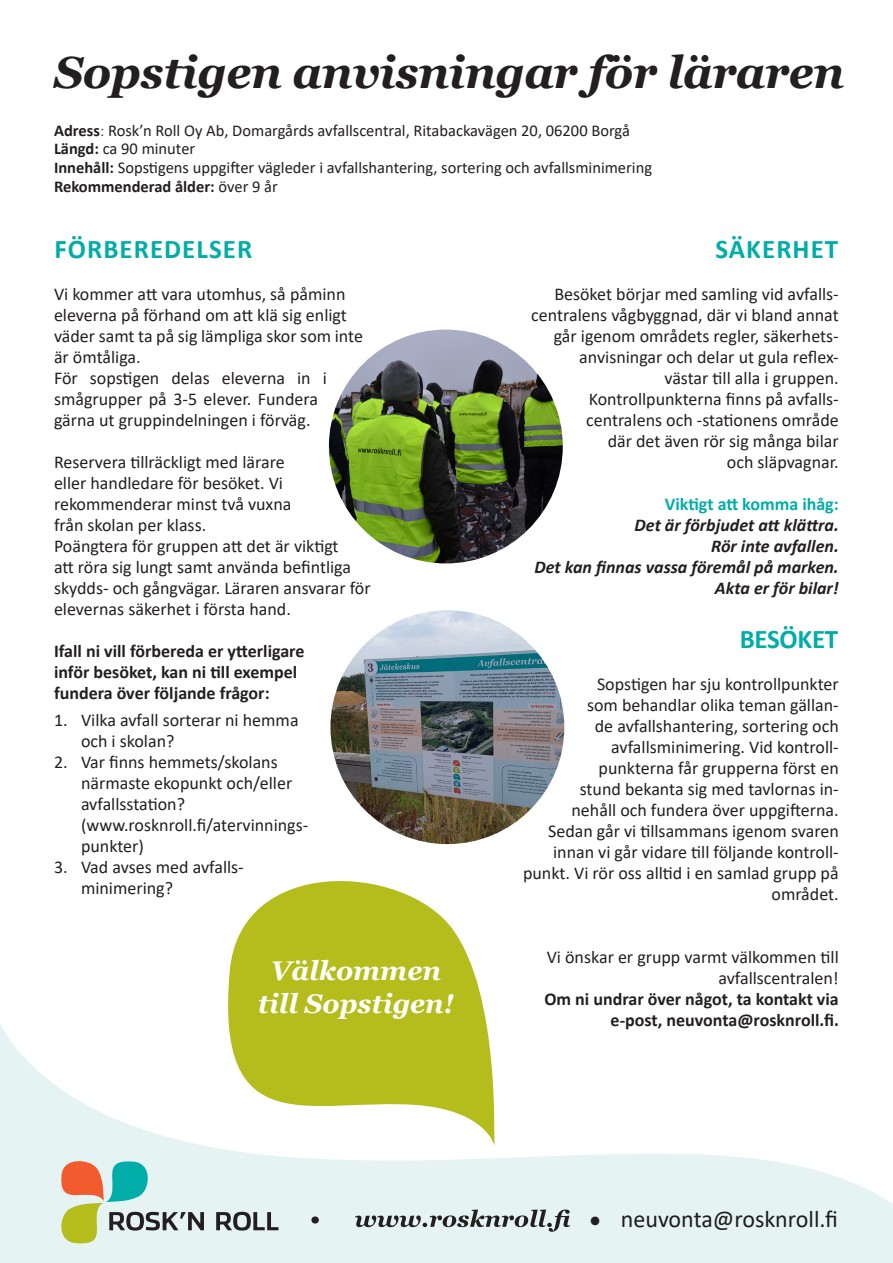
<style>
.page{position:relative;width:893px;height:1263px;background:#fff}
.page>*{position:absolute;margin:0;border:0;box-sizing:border-box;transform-origin:0 0}
.t1{font:italic 700 45px "Georgia";letter-spacing:-.01em;color:#231f20}
.t2{font:32.55px "Minion Pro";color:#231f20}
.LeipätekstiV{font:italic 700 27px/32.4px "Georgia";color:#fff;text-align:center}
.Väliotsikko{font:700 27px "Calibri";letter-spacing:.04em;color:#00ada8}
.LeipätekstiO{font:700 27px "Calibri";letter-spacing:-.01em;color:#00ada8}
.t3{font:24px "Calibri";color:#1d1d1b}
.Väliotsikko-2{font:18px/21px "Calibri";color:#231f20}
.LeipätekstiO-2{font:18px/21px "Calibri";color:#231f20}
.LeipätekstiO-3{font:700 18px/21px "Calibri";color:#231f20}
.LeipätekstiO-4{font:italic 700 18px "Calibri";color:#231f20}
.Väliotsikko-3{font:700 18px "Calibri";color:#00ada8}
.Väliotsikko-4{font:italic 700 18px "Calibri";color:#231f20}
.Alaotsikko{font:16.5px "Calibri";color:#231f20}
.Alaotsikko-2{font:700 16.5px "Calibri";color:#231f20}
.s1{font-weight:700}
.s2{font-weight:300}
.s3{font-weight:400}
</style>
<div class="page">
<svg style="left:240px;top:881px;width:216px;height:52px;fill:#b4bd1b"></svg>
<svg style="left:0;top:1024px;width:893px;height:239px"></svg>
<svg style="left:57px;top:1157px;width:222px;height:88px;background:#c6d3c5"></svg>
<svg style="left:311px;top:1209px;width:259px;height:23px;background:#b9c4c3"></svg>
<img style="left:329px;top:330px;width:234px;height:233px;border-radius:117px">
<svg style="left:206px;top:933px;width:301px;height:189px;fill:#b4bd1b"></svg>
<img style="left:330px;top:610px;width:234px;height:234px;border-radius:117px">
<p class="t1" style="left:54px;top:43px;width:792px">Sopstigen anvisningar för läraren</p>
<p class="Alaotsikko" style="left:54px;top:119px;width:577px"><span class="s1">Adress</span><span class="s2">:</span> Rosk’n Roll Oy Ab, Domargårds avfallscentral, Ritabackavägen 20, 06200 Borgå</p>
<p class="Alaotsikko" style="left:54px;top:138px;width:143px"><span class="s1">Längd:</span> ca 90 minuter</p>
<p class="Alaotsikko" style="left:54px;top:156px;width:600px"><span class="s1">Innehåll:</span> Sopstigens uppgifter vägleder i avfallshantering, sortering och avfallsminimering</p>
<p class="Alaotsikko-2" style="left:54px;top:175px;width:225px">Rekommenderad ålder: <span class="s3">över 9 år</span></p>
<p class="Väliotsikko" style="left:55px;top:230px;width:199px">FÖRBEREDELSER</p>
<p class="Väliotsikko-2" style="left:54px;top:283px;width:293px">Vi kommer att vara utomhus, så påminn</p>
<p class="Väliotsikko-2" style="left:54px;top:304px;width:294px">eleverna på förhand om att klä sig enligt</p>
<p class="Väliotsikko-2" style="left:54px;top:325px;width:310px">väder samt ta på sig lämpliga skor som inte är ömtåliga.</p>
<p class="Väliotsikko-2" style="left:54px;top:367px;width:274px">För sopstigen delas eleverna in i smågrupper på 3-5 elever. Fundera gärna ut gruppindelningen i förväg.</p>
<p class="Väliotsikko-2" style="left:54px;top:451px;width:232px">Reservera tillräckligt med lärare eller handledare för besöket. Vi</p>
<p class="Väliotsikko-2" style="left:54px;top:493px;width:239px">rekommenderar minst två vuxna från skolan per klass.</p>
<p class="Väliotsikko-2" style="left:54px;top:535px;width:318px">Poängtera för gruppen att det är viktigt<br>att röra sig lungt samt använda befintliga skydds- och gångvägar. Läraren ansvarar för elevernas säkerhet i första hand.</p>
<p class="LeipätekstiO-3" style="left:54px;top:641px;width:252px">Ifall ni vill förbereda er ytterligare inför besöket, kan ni till exempel fundera över följande frågor:</p>
<p class="LeipätekstiO-2" style="left:81px;top:709px;width:219px;text-indent:-27px">1. Vilka avfall sorterar ni hemma och i skolan?</p>
<p class="LeipätekstiO-2" style="left:81px;top:751px;width:229px;text-indent:-27px">2. Var finns hemmets/skolans närmaste ekopunkt och/eller avfallsstation? (www.rosknroll.fi/atervinnings&shy;punkter)</p>
<p class="LeipätekstiO-2" style="left:81px;top:856px;width:164px;text-indent:-27px">3. Vad avses med avfalls&shy;minimering?</p>
<p class="LeipätekstiV" style="left:258px;top:955px;width:198px">Välkommen till Sopstigen!</p>
<p class="Väliotsikko" style="left:715px;top:230px;width:124px">SÄKERHET</p>
<p class="Väliotsikko-2" style="left:554px;top:283px;width:286px">Besöket börjar med samling vid avfalls-</p>
<p class="Väliotsikko-2" style="left:531px;top:304px;width:309px;text-align:right">centralens vågbyggnad, där vi bland annat går igenom områdets regler, säkerhets-</p>
<p class="Väliotsikko-2" style="left:579px;top:346px;width:261px">anvisningar och delar ut gula reflex-</p>
<p class="Väliotsikko-2" style="left:664px;top:367px;width:176px">västar till alla i gruppen.</p>
<p class="Väliotsikko-2" style="left:589px;top:388px;width:252px">Kontrollpunkterna finns på avfalls-</p>
<p class="Väliotsikko-2" style="left:586px;top:409px;width:254px;text-align:right">centralens och -stationens område där det även rör sig många bilar och släpvagnar.</p>
<p class="Väliotsikko-3" style="left:665px;top:492px;width:175px">Viktigt att komma ihåg:</p>
<p class="LeipätekstiO-4" style="left:635px;top:513px;width:206px">Det är förbjudet att klättra.</p>
<p class="Väliotsikko-4" style="left:711px;top:534px;width:129px">Rör inte avfallen.</p>
<p class="LeipätekstiO-4" style="left:534px;top:555px;width:306px">Det kan finnas vassa föremål på marken.</p>
<p class="LeipätekstiO-4" style="left:715px;top:576px;width:125px">Akta er för bilar!</p>
<p class="LeipätekstiO" style="left:740px;top:620px;width:100px">BESÖKET</p>
<p class="LeipätekstiO-2" style="left:523px;top:673px;width:317px;text-align:right">Sopstigen har sju kontrollpunkter<br>som behandlar olika teman gällan-<br>de avfallshantering, sortering och avfallsminimering. Vid kontroll-<br>punkterna får grupperna först en<br>stund bekanta sig med tavlornas in-<br>nehåll och fundera över uppgifterna.<br>Sedan går vi tillsammans igenom svaren innan vi går vidare till följande kontroll&shy;punkt. Vi rör oss alltid i en samlad grupp på området.</p>
<p class="LeipätekstiO-2" style="left:547px;top:946px;width:294px">Vi önskar er grupp varmt välkommen till</p>
<p class="LeipätekstiO-2" style="left:718px;top:967px;width:122px">avfallscentralen!</p>
<p class="LeipätekstiO-3" style="left:544px;top:988px;width:296px">Om ni undrar över något, ta kontakt via</p>
<p class="LeipätekstiO-3" style="left:611px;top:1009px;width:230px">e-post, neuvonta@rosknroll.fi.</p>
<p class="t2" style="left:589px;top:1196px;width:14px">•</p>
<p class="t3" style="left:621px;top:1202px;width:219px">neuvonta@rosknroll.fi</p>
</div>
